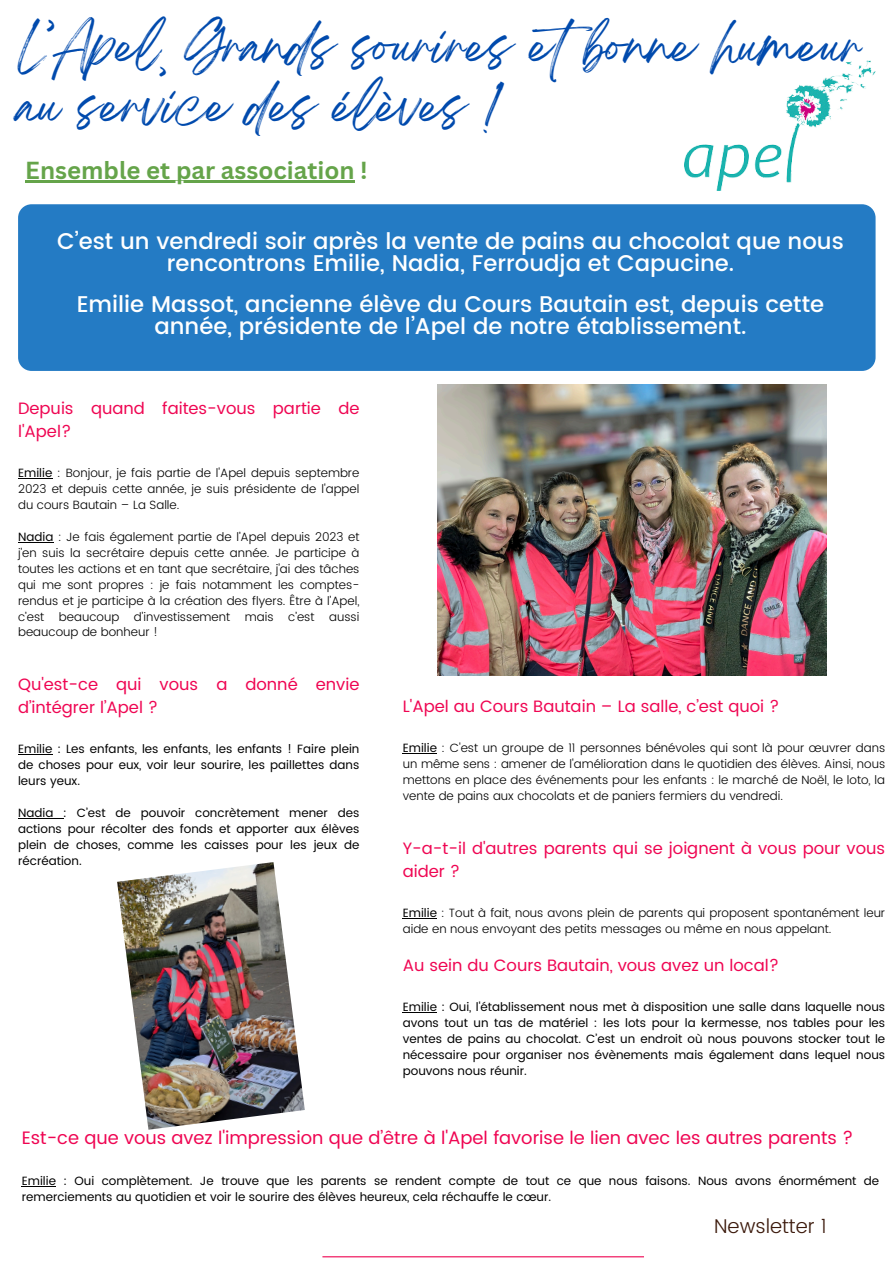
<style>
.page{position:relative;width:894px;height:1264px;background:#fff}
.page>*{position:absolute;margin:0;border:0;box-sizing:border-box;transform-origin:0 0}
.t1{font:43.05px/59.7px "Breathing";color:#004aad}
.t2{font:700 24px "Canva Sans";color:#65a44a}
.t3{font:500 22.65px/21.3px "Poppins";color:#fff;text-align:center}
.t4{font:300 19.95px "Poppins";color:#3c1a0c}
.t5{font:18px "Poppins";color:#ef0552}
.t6{font:16.5px/23px "Poppins";color:#ef0552}
.t7{font:300 12px/15.9px "Poppins";color:#000;text-align:justify}
.t8{font:12px/15.9px "Poppins";color:#000;text-align:justify}
.s1{font-weight:400}
</style>
<div class="page">
<div style="left:18px;top:204px;width:857px;height:167px;background:#247bc4;border-radius:14px"></div>
<hr style="left:22px;top:1186px;width:34px;height:1px;background:#000">
<hr style="left:402px;top:753px;width:35px;height:1px;background:#000">
<hr style="left:402px;top:918px;width:35px;height:1px;background:#000">
<hr style="left:402px;top:1011px;width:35px;height:1px;background:#000">
<hr style="left:322px;top:1256px;width:321px;height:1px;background:#ef0552">
<img style="left:684px;top:61px;width:190px;height:129px">
<img style="left:437px;top:384px;width:389px;height:292px">
<img style="left:117px;top:862px;width:188px;height:267px">
<hr style="left:18px;top:478px;width:34px;height:1px;background:#000">
<hr style="left:18px;top:541px;width:35px;height:1px;background:#000">
<hr style="left:18px;top:754px;width:34px;height:1px;background:#000">
<hr style="left:18px;top:818px;width:45px;height:1px;background:#000">
<hr style="left:25px;top:181px;width:329px;height:2px;background:#65a44a">
<h1 class="t1" style="left:18px;top:28px;width:845px">L’Apel, Grands sourires etbonne humeur au service des élèves !</h1>
<p class="t2" style="left:25px;top:154px;width:344px">Ensemble et par association !</p>
<p class="t3" style="left:57px;top:231px;width:787px">C’est un vendredi soir après la vente de pains au chocolat que nous rencontrons Emilie, Nadia, Ferroudja et Capucine.</p>
<h4 class="t3" style="left:77px;top:294px;width:748px">Emilie Massot, ancienne élève du Cours Bautain est, depuis cette année, présidente de l’Apel de notre établissement.</h4>
<p class="t6" style="left:18px;top:396px;width:343px">Depuis quand faites-vous partie de l'Apel?</p>
<p class="t7" style="left:18px;top:464px;width:343px"><span class="s1">Emilie</span> : Bonjour, je fais partie de l'Apel depuis septembre 2023 et depuis cette année, je suis présidente de l'appel du cours Bautain – La Salle.</p>
<h4 class="t7" style="left:18px;top:528px;width:343px"><span class="s1">Nadia</span> : Je fais également partie de l’Apel depuis 2023 et j’en suis la secrétaire depuis cette année. Je participe à toutes les actions et en tant que secrétaire, j'ai des tâches qui me sont propres : je fais notamment les comptes&shy;rendus et je participe à la création des flyers. Être à l’Apel, c’est beaucoup d’investissement mais c’est aussi beaucoup de bonheur !</h4>
<p class="t6" style="left:18px;top:673px;width:343px">Qu'est-ce qui vous a donné envie d’intégrer l’Apel ?</p>
<h4 class="t8" style="left:18px;top:741px;width:343px">Emilie : Les enfants, les enfants, les enfants ! Faire plein de choses pour eux, voir leur sourire, les paillettes dans leurs yeux.</h4>
<p class="t8" style="left:18px;top:805px;width:343px">Nadia : C’est de pouvoir concrètement mener des actions pour récolter des fonds et apporter aux élèves plein de choses, comme les caisses pour les jeux de récréation.</p>
<p class="t6" style="left:402px;top:695px;width:378px">L'Apel au Cours Bautain – La salle, c’est quoi ?</p>
<h2 class="t7" style="left:402px;top:740px;width:484px"><span class="s1">Emilie</span> : C'est un groupe de 11 personnes bénévoles qui sont là pour œuvrer dans un même sens : amener de l'amélioration dans le quotidien des élèves. Ainsi, nous mettons en place des événements pour les enfants : le marché de Noël, le loto, la vente de pains aux chocolats et de paniers fermiers du vendredi.</h2>
<h2 class="t6" style="left:402px;top:836px;width:484px">Y-a-t-il d'autres parents qui se joignent à vous pour vous aider ?</h2>
<p class="t7" style="left:402px;top:904px;width:484px"><span class="s1">Emilie</span> : Tout à fait, nous avons plein de parents qui proposent spontanément leur aide en nous envoyant des petits messages ou même en nous appelant.</p>
<h4 class="t6" style="left:402px;top:953px;width:378px">Au sein du Cours Bautain, vous avez un local?</h4>
<p class="t8" style="left:402px;top:998px;width:484px">Emilie : Oui, l'établissement nous met à disposition une salle dans laquelle nous avons tout un tas de matériel : les lots pour la kermesse, nos tables pour les ventes de pains au chocolat. C’est un endroit où nous pouvons stocker tout le nécessaire pour organiser nos évènements mais également dans lequel nous pouvons nous réunir.</p>
<h2 class="t5" style="left:22px;top:1127px;width:833px">Est-ce que vous avez l'impression que d’être à l'Apel favorise le lien avec les autres parents ?</h2>
<p class="t8" style="left:22px;top:1173px;width:858px">Emilie : Oui complètement. Je trouve que les parents se rendent compte de tout ce que nous faisons. Nous avons énormément de remerciements au quotidien et voir le sourire des élèves heureux, cela réchauffe le cœur.</p>
<h4 class="t4" style="left:714px;top:1214px;width:114px">Newsletter 1</h4>
</div>
